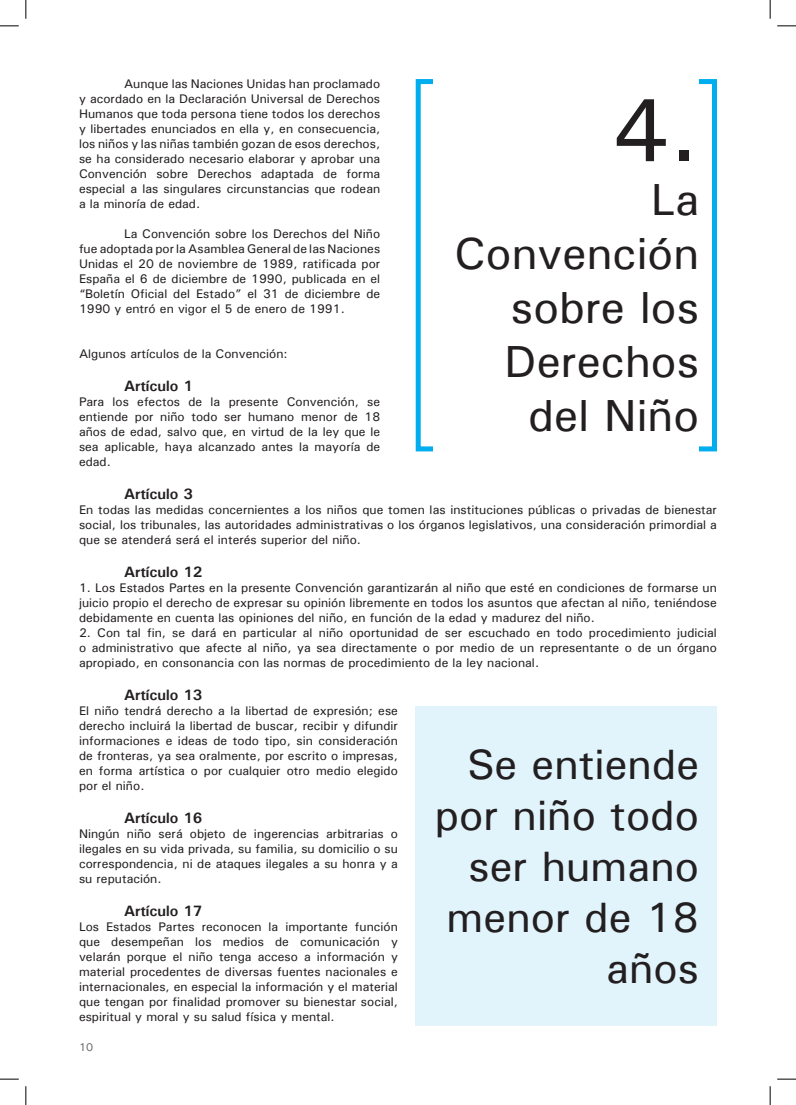
<style>
.page{position:relative;width:796px;height:1105px;background:#fff}
.page>*{position:absolute;margin:0;border:0;box-sizing:border-box;transform-origin:0 0}
.t1{font:90px "Univers";color:#231f20}
.t2{font:45px/54px "Univers";color:#231f20;text-align:right}
.t3{font:42.5px/51px "Univers";color:#231f20;text-align:right}
.t4{font:700 15px "Univers";color:#231f20}
.t5{font:12.5px/15px "Univers";color:#231f20;text-align:justify}
.t6{font:11.25px "Univers";color:#6c6d70}
</style>
<div class="page">
<div style="left:416px;top:79px;width:301px;height:372px;border:5px solid #00aeef"></div>
<div style="left:433px;top:79px;width:266px;height:372px;background:#fff"></div>
<div style="left:416px;top:706px;width:301px;height:319px;background:#e1f4fc"></div>
<svg style="left:0;top:25px;width:19px;height:2px"></svg>
<svg style="left:777px;top:25px;width:19px;height:2px"></svg>
<svg style="left:0;top:1078px;width:19px;height:1px"></svg>
<svg style="left:777px;top:1078px;width:19px;height:1px"></svg>
<svg style="left:25px;top:0;width:2px;height:19px"></svg>
<svg style="left:25px;top:1086px;width:2px;height:18px"></svg>
<svg style="left:769px;top:0;width:2px;height:19px"></svg>
<svg style="left:769px;top:1086px;width:2px;height:18px"></svg>
<p class="t5" style="left:79px;top:76px;width:303px;text-indent:45px">Aunque las Naciones Unidas han proclamado y acordado en la Declaración Universal de Derechos Humanos que toda persona tiene todos los derechos y libertades enunciados en ella y, en consecuencia, los niños y las niñas también gozan de esos derechos, se ha considerado necesario elaborar y aprobar una Convención sobre Derechos adaptada de forma especial a las singulares circunstancias que rodean a la minoría de edad.</p>
<p class="t5" style="left:79px;top:226px;width:303px;text-indent:45px">La Convención sobre los Derechos del Niño fue adoptada por la Asamblea General de las Naciones Unidas el 20 de noviembre de 1989, ratificada por España el 6 de diciembre de 1990, publicada en el “Boletín Oficial del Estado” el 31 de diciembre de 1990 y entró en vigor el 5 de enero de 1991.</p>
<p class="t5" style="left:79px;top:346px;width:210px">Algunos artículos de la Convención:</p>
<p class="t4" style="left:124px;top:376px;width:70px">Artículo 1</p>
<p class="t5" style="left:79px;top:394px;width:303px">Para los efectos de la presente Convención, se entiende por niño todo ser humano menor de 18 años de edad, salvo que, en virtud de la ley que le sea aplicable, haya alcanzado antes la mayoría de edad.</p>
<p class="t4" style="left:124px;top:484px;width:70px">Artículo 3</p>
<p class="t5" style="left:79px;top:502px;width:639px">En todas las medidas concernientes a los niños que tomen las instituciones públicas o privadas de bienestar social, los tribunales, las autoridades administrativas o los órganos legislativos, una consideración primordial a que se atenderá será el interés superior del niño.</p>
<p class="t4" style="left:124px;top:562px;width:80px">Artículo 12</p>
<p class="t5" style="left:79px;top:580px;width:639px">1. Los Estados Partes en la presente Convención garantizarán al niño que esté en condiciones de formarse un juicio propio el derecho de expresar su opinión libremente en todos los asuntos que afectan al niño, teniéndose debidamente en cuenta las opiniones del niño, en función de la edad y madurez del niño.</p>
<p class="t5" style="left:79px;top:625px;width:639px">2. Con tal fin, se dará en particular al niño oportunidad de ser escuchado en todo procedimiento judicial o administrativo que afecte al niño, ya sea directamente o por medio de un representante o de un órgano apropiado, en consonancia con las normas de procedimiento de la ley nacional.</p>
<p class="t4" style="left:124px;top:685px;width:80px">Artículo 13</p>
<p class="t5" style="left:79px;top:703px;width:320px">El niño tendrá derecho a la libertad de expresión; ese derecho incluirá la libertad de buscar, recibir y difundir informaciones e ideas de todo tipo, sin consideración de fronteras, ya sea oralmente, por escrito o impresas, en forma artística o por cualquier otro medio elegido por el niño.</p>
<p class="t4" style="left:124px;top:808px;width:80px">Artículo 16</p>
<p class="t5" style="left:79px;top:826px;width:320px">Ningún niño será objeto de ingerencias arbitrarias o ilegales en su vida privada, su familia, su domicilio o su correspondencia, ni de ataques ilegales a su honra y a su reputación.</p>
<p class="t4" style="left:124px;top:901px;width:80px">Artículo 17</p>
<p class="t5" style="left:79px;top:919px;width:320px">Los Estados Partes reconocen la importante función que desempeñan los medios de comunicación y velarán porque el niño tenga acceso a información y material procedentes de diversas fuentes nacionales e internacionales, en especial la información y el material que tengan por finalidad promover su bienestar social, espiritual y moral y su salud física y mental.</p>
<h1 class="t1" style="left:612px;top:74px;width:88px">4.</h1>
<h2 class="t2" style="left:454px;top:172px;width:247px">La<br>Convención sobre los<br>Derechos del Niño</h2>
<h3 class="t3" style="left:435px;top:738px;width:266px">Se entiende por niño todo ser humano menor de 18 años</h3>
<p class="t6" style="left:79px;top:1040px;width:16px">10</p>
</div>
